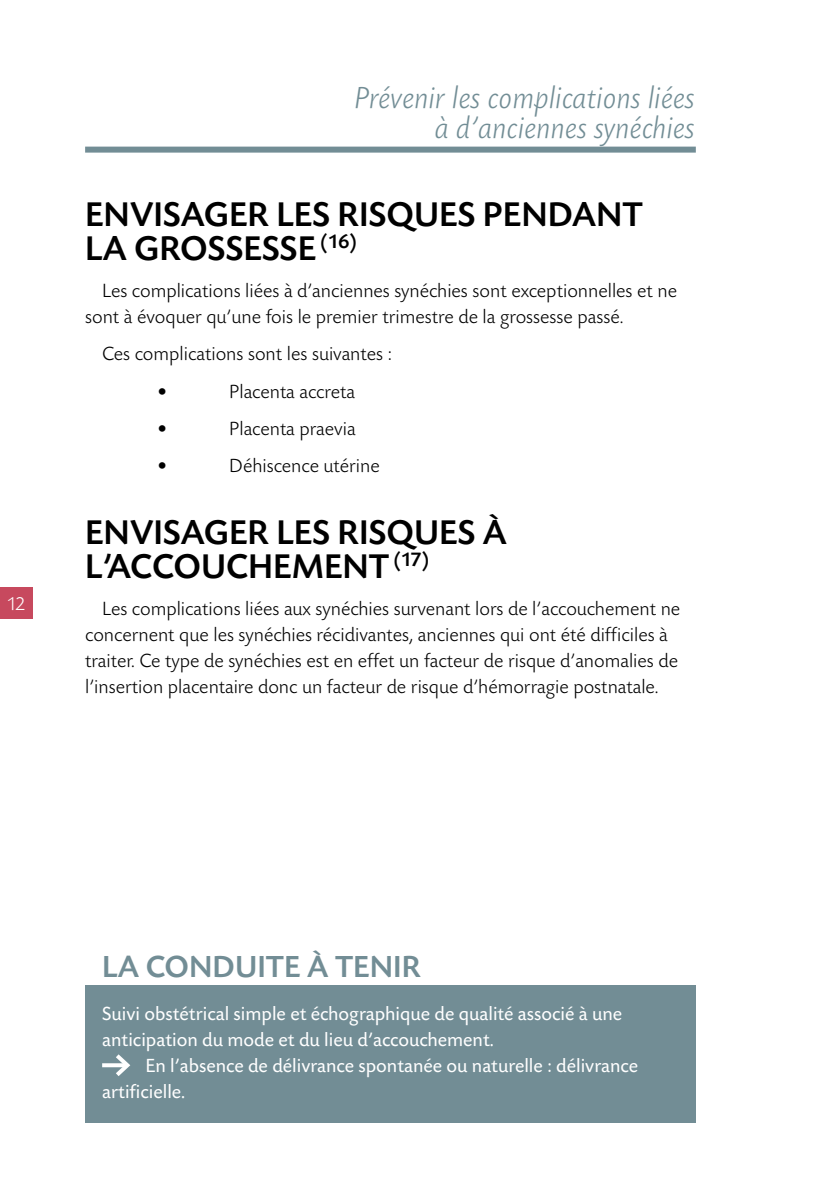
<style>
.page{position:relative;width:840px;height:1191px;background:#fff}
.page>*{position:absolute;margin:0;border:0;box-sizing:border-box;transform-origin:0 0}
.t1{font:500 36px/34px "Today SB";color:#000}
.t2{font:italic 300 32px/30px "Today SB";color:#728d95;text-align:right}
.t3{font:500 32px "Today SB";color:#728d95}
.t4{font:300 20px/26px "Today SB";color:#000}
.t5{font:20px/26px "Today SB";color:#fff}
.t6{font:300 20px "Today SB";color:#fff}
</style>
<div class="page">
<div style="left:0;top:587px;width:32px;height:32px;background:#c7495e"></div>
<div style="left:85px;top:147px;width:610px;height:6px;background:#728d95"></div>
<div style="left:85px;top:985px;width:610px;height:138px;background:#728d95"></div>
<svg style="left:102px;top:1063px;width:9px;height:4px"></svg>
<svg style="left:111px;top:1054px;width:20px;height:22px"></svg>
<p class="t6" style="left:7px;top:593px;width:20px">12</p>
<h2 class="t2" style="left:355px;top:84px;width:342px">Prévenir les complications liées à d’anciennes synéchies</h2>
<h1 class="t1" style="left:85px;top:198px;width:559px">ENVISAGER LES RISQUES PENDANT<br>LA GROSSESSE <sup>(16)</sup></h1>
<p class="t4" style="left:85px;top:278px;width:593px;text-indent:17px">Les complications liées à d’anciennes synéchies sont exceptionnelles et ne sont à évoquer qu’une fois le premier trimestre de la grossesse passé.</p>
<p class="t4" style="left:157px;top:336px;width:236px;line-height:37.4px;text-indent:-55px">Ces complications sont les suivantes : •</p>
<p class="t4" style="left:229px;top:379px;width:127px">Placenta accreta</p>
<p class="t4" style="left:157px;top:416px;width:12px">•</p>
<p class="t4" style="left:229px;top:416px;width:128px">Placenta praevia</p>
<p class="t4" style="left:157px;top:454px;width:12px">•</p>
<p class="t4" style="left:229px;top:454px;width:152px">Déhiscence utérine</p>
<h1 class="t1" style="left:85px;top:516px;width:423px">ENVISAGER LES RISQUES À<br>L’ACCOUCHEMENT <sup>(17)</sup></h1>
<p class="t4" style="left:85px;top:596px;width:596px;text-indent:17px">Les complications liées aux synéchies survenant lors de l’accouchement ne concernent que les synéchies récidivantes, anciennes qui ont été difficiles à traiter. Ce type de synéchies est en effet un facteur de risque d’anomalies de l’insertion placentaire donc un facteur de risque d’hémorragie postnatale.</p>
<h2 class="t3" style="left:102px;top:949px;width:320px">LA CONDUITE À TENIR</h2>
<p class="t5" style="left:102px;top:1001px;width:521px">Suivi obstétrical simple et échographique de qualité associé à une anticipation du mode et du lieu d’accouchement.</p>
<p class="t5" style="left:102px;top:1053px;width:537px;text-indent:43px">En l’absence de délivrance spontanée ou naturelle : délivrance artificielle.</p>
</div>
